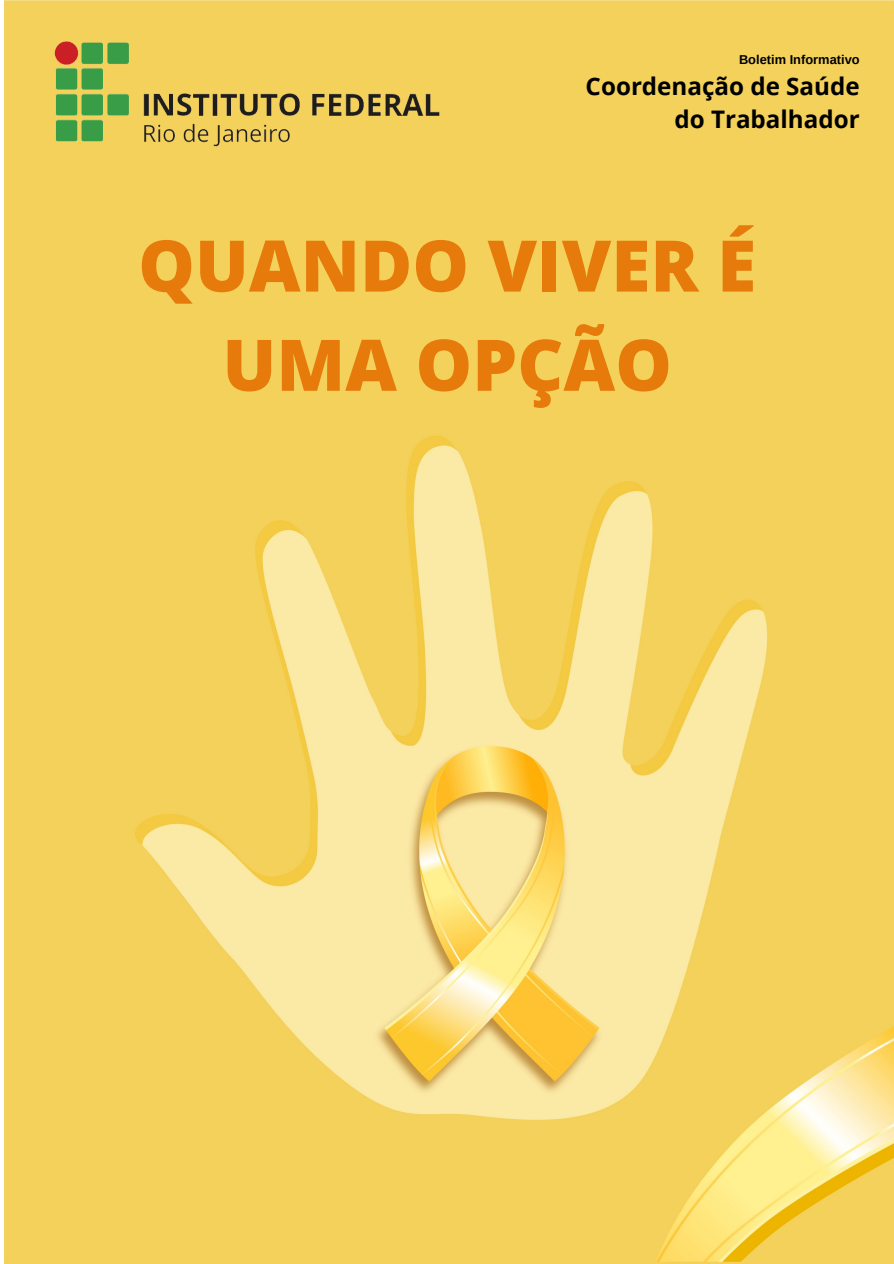
<style>
.page{position:relative;width:894px;height:1264px;background:#fff}
.page>*{position:absolute;margin:0;border:0;box-sizing:border-box;transform-origin:0 0}
.t1{font:800 71.25px/99.1px "Open Sans";color:#e67b0b;text-align:center}
.t2{font:700 24.15px/33.8px "Open Sans";color:#000;text-align:right}
.t3{font:700 12.9px "Arimo";color:#000}
</style>
<div class="page">
<img style="left:4px;top:0;width:889px;height:1263px">
<img style="left:23px;top:0;width:447px;height:187px">
<p class="t3" style="left:738px;top:52px;width:122px">Boletim Informativo</p>
<p class="t2" style="left:585px;top:68px;width:275px">Coordenação de Saúde do Trabalhador</p>
<h1 class="t1" style="left:138px;top:214px;width:619px">QUANDO VIVER É<br>UMA OPÇÃO</h1>
</div>
